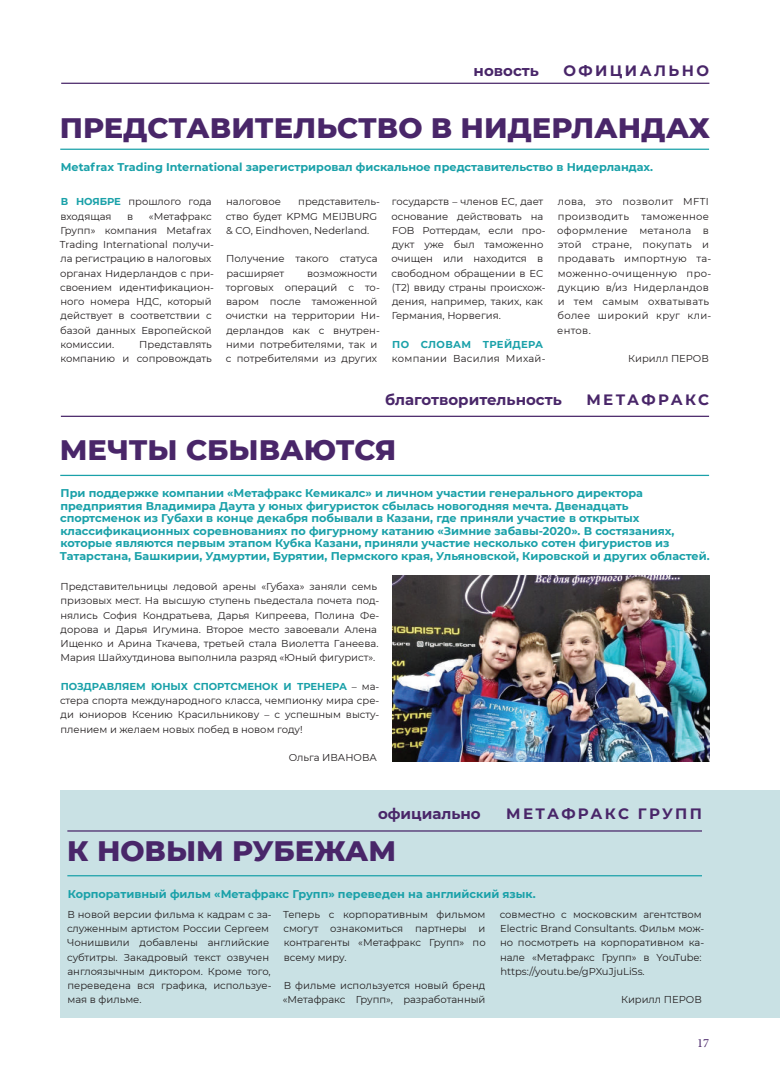
<style>
.page{position:relative;width:780px;height:1088px;background:#fff}
.page>*{position:absolute;margin:0;border:0;box-sizing:border-box;transform-origin:0 0}
.t1{font:800 28.75px "Montserrat";color:#492669}
.t2{font:700 15px "Montserrat";letter-spacing:.115em;color:#492669}
.t3{font:700 15px "Montserrat";letter-spacing:.155em;color:#492669}
.t4{font:700 15px "Montserrat";color:#492669}
.t5{font:12.5px "Minion Pro";color:#492669}
.t6{font:700 11.25px/12.5px "Montserrat";color:#1aa1a9}
.t7{font:10px/14.2px "Montserrat";color:#231f20}
.t8{font:10px/14.2px "Montserrat";letter-spacing:.03em;color:#231f20}
.t9{font:700 10px "Montserrat";color:#1aa1a9}
</style>
<div class="page">
<hr style="left:61px;top:83px;width:648px;height:1px;background:#492669">
<div style="left:60px;top:790px;width:720px;height:227px;background:#c9e1e4"></div>
<hr style="left:67px;top:830px;width:635px;height:1px;background:#492669">
<hr style="left:67px;top:875px;width:635px;height:1px;background:#1aa1a9">
<img style="left:392px;top:576px;width:317px;height:185px">
<hr style="left:60px;top:475px;width:649px;height:1px;background:#1aa1a9">
<hr style="left:61px;top:416px;width:648px;height:1px;background:#492669">
<hr style="left:60px;top:149px;width:649px;height:1px;background:#1aa1a9">
<h2 class="t2" style="left:473px;top:59px;width:67px">новость</h2>
<h2 class="t2" style="left:563px;top:59px;width:105px">ОФИ ЦИ АЛЬН</h2>
<h2 class="t2" style="left:696px;top:59px;width:14px">О</h2>
<h1 class="t1" style="left:60px;top:106px;width:651px">Представительство в Нидерландах</h1>
<p class="t6" style="left:61px;top:160px;width:593px">Metafrax Trading International зарегистрировал фискальное представительство в Н идерландах.</p>
<p class="t9" style="left:61px;top:194px;width:54px">В ноя бре</p>
<p class="t7" style="left:128px;top:194px;width:85px">прошлого года</p>
<p class="t7" style="left:60px;top:208px;width:53px">входящая</p>
<p class="t7" style="left:127px;top:208px;width:8px">в</p>
<p class="t7" style="left:391px;top:194px;width:156px">государств – членов ЕС, дает основание действовать на<br>FOB Роттердам, если про&shy;дукт уже был таможенно очищен или находится в свободном обращении в ЕС (Т2) ввиду страны происхож&shy;дения, например, таких, как<br>Германия, Норвегия.</p>
<p class="t9" style="left:392px;top:337px;width:16px">По</p>
<p class="t9" style="left:421px;top:337px;width:25px">словам</p>
<p class="t9" style="left:483px;top:337px;width:8px">тре</p>
<p class="t9" style="left:504px;top:337px;width:26px">йдера</p>
<p class="t8" style="left:392px;top:351px;width:155px">компании Василия Михай-</p>
<p class="t8" style="left:557px;top:194px;width:156px">лова, это позволит MFTI производить таможенное оформление метанола в этой стране, покупать и продавать импортную та&shy;моженно-очищенную про&shy;дукцию в/из Нидерландов и тем самым охватывать более широкий круг кли&shy;ентов.</p>
<p class="t7" style="left:628px;top:351px;width:82px">Кирилл ПЕРОВ</p>
<p class="t7" style="left:226px;top:194px;width:155px;text-indent:72px">представитель&shy;ство будет KPMG MEIJBURG &amp; CO, Eindhoven, Nederland.</p>
<p class="t7" style="left:226px;top:251px;width:153px">Получение такого статуса расширяет</p>
<p class="t7" style="left:226px;top:194px;width:56px">налоговое</p>
<p class="t7" style="left:60px;top:208px;width:156px;text-indent:89px">«Метафракс<br>Групп» компания Metafrax<br>Trading International получи&shy;ла регистрацию в налоговых органах Нидерландов с при&shy;своением идентификацион&shy;ного номера НДС, который действует в соответствии с базой данных Европейской комиссии.</p>
<p class="t7" style="left:226px;top:265px;width:156px;text-indent:81px">возможности торговых операций с то&shy;варом после таможенной очистки на территории Ни&shy;дерландов как с внутрен&shy;ними потребителями, так и с потребителями из других</p>
<p class="t7" style="left:60px;top:337px;width:153px;text-align:right">Представлять<br>компанию и сопровождать</p>
<h2 class="t4" style="left:385px;top:389px;width:178px">благотворительность</h2>
<h2 class="t3" style="left:586px;top:389px;width:124px">МЕТАФРАКС</h2>
<h1 class="t1" style="left:60px;top:429px;width:315px">Мечты сбываются</h1>
<p class="t6" style="left:60px;top:486px;width:651px">При поддержке компании «Метафракс Кемикалс» и личном участии генерального директора предприятия Владимира Даута у юных фигуристок сбылась новогодняя мечта. Двенадцать спортсменок из Губахи в конце декабря побывали в Казани, где приняли участие в открытых классификационных соревнованиях по фигурному катанию «Зимние забавы-2020». В состязаниях, которые являются первым этапом Кубка Казани, приняли участие несколько сотен фигуристов из Татарстана, Башкирии, Удмуртии, Бурятии, Пермского края, Ульяновской, Кировской и других областей.</p>
<p class="t7" style="left:60px;top:579px;width:320px">Представительницы ледовой арены «Губаха» заняли семь призовых мест. На высшую ступень пьедестала почета под&shy;нялись София Кондратьева, Дарья Кипреева, Полина Фе&shy;дорова и Дарья Игумина. Второе место завоевали Алена Ищенко и Арина Ткачева, третьей стала Виолетта Ганеева.<br>Мария Шайхутдинова выполнила разряд «Юный фигурист».</p>
<p class="t9" style="left:61px;top:679px;width:40px">Поздрав</p>
<p class="t9" style="left:114px;top:679px;width:17px">ляем</p>
<p class="t9" style="left:151px;top:679px;width:29px">юных</p>
<p class="t9" style="left:193px;top:679px;width:9px">спортсме</p>
<p class="t9" style="left:254px;top:679px;width:17px">нок</p>
<p class="t9" style="left:283px;top:679px;width:22px">и тре</p>
<p class="t9" style="left:317px;top:679px;width:17px">нера</p>
<p class="t7" style="left:60px;top:679px;width:321px;text-align:justify;text-indent:292px">– ма&shy;стера спорта международного класса, чемпионку мира сре&shy;ди юниоров Ксению Красильникову – с успешным высту&shy;плением и желаем новых побед в новом году!</p>
<p class="t7" style="left:289px;top:750px;width:90px">Ольга ИВАНОВА</p>
<h2 class="t2" style="left:378px;top:803px;width:104px">официально</h2>
<h2 class="t3" style="left:506px;top:803px;width:197px">МЕТАФРАКС ГРУПП</h2>
<h1 class="t1" style="left:67px;top:829px;width:326px">К новым рубежам</h1>
<p class="t6" style="left:68px;top:887px;width:469px">Корпоративный фильм «Метафракс Групп» переведен на английский язык.</p>
<p class="t7" style="left:67px;top:907px;width:206px">В новой версии фильма к кадрам с за&shy;служенным артистом России Сергеем<br>Чонишвили добавлены английские субтитры. Закадровый текст озвучен англоязычным диктором. Кроме того, переведена вся графика, используе&shy;мая в фильме.</p>
<p class="t7" style="left:283px;top:907px;width:204px;text-align:justify">Теперь с корпоративным фильмом смогут ознакомиться партнеры и контрагенты «Метафракс Групп» по всему миру.</p>
<p class="t7" style="left:283px;top:978px;width:204px">В фильме используется новый бренд «Метафракс Групп», разработанный</p>
<p class="t7" style="left:499px;top:907px;width:206px">совместно с московским агентством Electric Brand Consultants. Фильм мож&shy;но посмотреть на корпоративном ка&shy;нале «Метафракс Групп» в YouTube: https://youtu.be/gPXuJjuLiSs.</p>
<p class="t7" style="left:621px;top:992px;width:82px">Кирилл ПЕРОВ</p>
<p class="t5" style="left:697px;top:1035px;width:13px">17</p>
</div>
